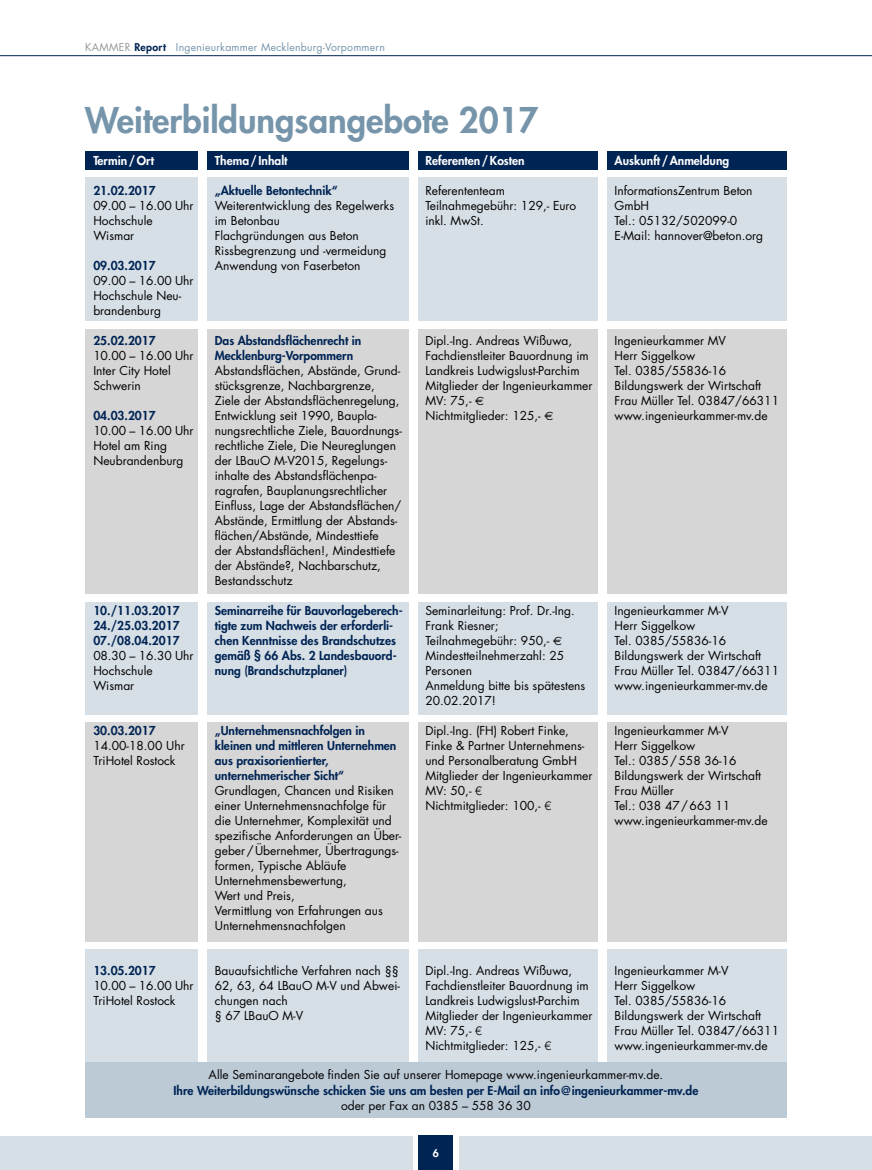
<style>
.page{position:relative;width:872px;height:1170px;background:#fff}
.page>*{position:absolute;margin:0;border:0;box-sizing:border-box;transform-origin:0 0}
.t1{font:800 34.5px "Futura";color:#7695ab}
.t2{font:12px/15px "Futura";color:#000}
.t3{font:800 12px/15px "Futura";color:#002454}
.t4{font:800 12px "Futura";color:#fff}
.t5{font:10.5px "Futura";letter-spacing:.02em;color:#7695ab}
.t6{font:800 10.5px "Futura";color:#fff}
.s1{color:#979797}
.s2{font-weight:800;color:#002454}
.s3{font-family:"Euro Sans"}
.s4{font-family:"Helvetica Neue";font-weight:300}
</style>
<div class="page">
<div style="left:0;top:1135px;width:412px;height:34px;background:#d7dfe6"></div>
<div style="left:419px;top:1135px;width:34px;height:34px;background:#002454"></div>
<hr style="left:0;top:55px;width:872px;height:1px;background:#002454">
<div style="left:459px;top:1135px;width:413px;height:34px;background:#d7dfe6"></div>
<div style="left:85px;top:949px;width:702px;height:112px;background:#d7dfe6"></div>
<div style="left:85px;top:722px;width:702px;height:219px;background:#d6d6d6"></div>
<div style="left:85px;top:329px;width:702px;height:265px;background:#d6d6d6"></div>
<div style="left:85px;top:602px;width:702px;height:112px;background:#d7dfe6"></div>
<div style="left:85px;top:177px;width:702px;height:143px;background:#d7dfe6"></div>
<div style="left:85px;top:152px;width:702px;height:18px;background:#002454"></div>
<div style="left:85px;top:1062px;width:702px;height:55px;background:#bccad6"></div>
<div style="left:198px;top:152px;width:9px;height:909px;background:#fff"></div>
<div style="left:409px;top:152px;width:9px;height:909px;background:#fff"></div>
<div style="left:598px;top:152px;width:9px;height:909px;background:#fff"></div>
<p class="t5" style="left:85px;top:40px;width:301px"><span class="s1">KAMMER</span> <span class="s2">Report</span> Ingenieurkammer Mecklenburg-Vorpommern</p>
<h1 class="t1" style="left:85px;top:97px;width:455px">Weiterbildungsangebote 2017</h1>
<p class="t4" style="left:93px;top:152px;width:62px">Termin/Ort</p>
<p class="t3" style="left:93px;top:183px;width:64px">21.02.2017</p>
<p class="t2" style="left:93px;top:198px;width:102px">09.00 – 16.00 Uhr<br>Hochschule<br>Wismar</p>
<p class="t3" style="left:93px;top:258px;width:64px">09.03.2017</p>
<p class="t2" style="left:93px;top:273px;width:102px">09.00 – 16.00 Uhr<br>Hochschule Neu&shy;brandenburg</p>
<p class="t3" style="left:93px;top:333px;width:64px">25.02.2017</p>
<p class="t2" style="left:93px;top:348px;width:102px">10.00 – 16.00 Uhr<br>Inter City Hotel<br>Schwerin</p>
<p class="t3" style="left:93px;top:408px;width:64px">04.03.2017</p>
<p class="t2" style="left:93px;top:423px;width:102px">10.00 – 16.00 Uhr<br>Hotel am Ring<br>Neubrandenburg</p>
<p class="t3" style="left:93px;top:603px;width:88px;text-align:justify">10./11.03.2017<br>24./25.03.2017<br>07./08.04.2017</p>
<p class="t2" style="left:93px;top:648px;width:102px">08.30 – 16.30 Uhr<br>Hochschule<br>Wismar</p>
<p class="t3" style="left:93px;top:723px;width:64px">30.03.2017</p>
<p class="t2" style="left:93px;top:738px;width:93px">14.00-18.00 Uhr<br>TriHotel Rostock</p>
<p class="t3" style="left:93px;top:963px;width:64px">13.05.2017</p>
<p class="t2" style="left:93px;top:978px;width:102px">10.00 – 16.00 Uhr<br>TriHotel Rostock</p>
<p class="t4" style="left:215px;top:152px;width:74px">Thema/Inhalt</p>
<p class="t3" style="left:215px;top:183px;width:124px">„Aktuelle Betontechnik“</p>
<p class="t2" style="left:215px;top:198px;width:181px">Weiterentwicklung des Regelwerks im Betonbau<br>Flachgründungen aus Beton<br>Rissbegrenzung und -vermeidung<br>Anwendung von Faserbeton</p>
<p class="t3" style="left:215px;top:333px;width:148px">Das Abstandsflächenrecht in<br>Mecklenburg-Vorpommern</p>
<p class="t2" style="left:215px;top:363px;width:188px">Abstandsflächen, Abstände, Grund&shy;stücksgrenze, Nachbargrenze, Ziele der Abstandsflächenregelung, Entwicklung seit 1990, Baupla&shy;nungsrechtliche Ziele, Bauordnungs&shy;rechtliche Ziele, Die Neureglungen der LBauO M-V2015, Regelungs&shy;inhalte des Abstandsflächenpa&shy;ragrafen, Bauplanungsrechtlicher Einfluss, Lage der Abstandsflächen/ Abstände, Ermittlung der Abstands&shy;flächen/Abstände, Mindesttiefe<br>der Abstandsflächen!, Mindesttiefe der Abstände?, Nachbarschutz, Bestandsschutz</p>
<p class="t3" style="left:215px;top:603px;width:189px">Seminarreihe für Bauvorlageberech&shy;tigte zum Nachweis der erforderli&shy;chen Kenntnisse des Brandschutzes gemäß § 66 Abs. 2 Landesbauord&shy;nung (Brandschutzplaner)</p>
<p class="t3" style="left:215px;top:723px;width:183px">„Unternehmensnachfolgen in kleinen und mittleren Unternehmen aus praxisorientierter, unternehmerischer Sicht“</p>
<p class="t2" style="left:215px;top:783px;width:188px">Grundlagen, Chancen und Risiken einer Unternehmensnachfolge für die Unternehmer, Komplexität und spezifische Anforderungen an Über&shy;geber/Übernehmer, Übertragungs&shy;formen, Typische Abläufe<br>Unternehmensbewertung,<br>Wert und Preis,<br>Vermittlung von Erfahrungen aus<br>Unternehmensnachfolgen</p>
<p class="t2" style="left:215px;top:963px;width:187px">Bauaufsichtliche Verfahren nach §§<br>62, 63, 64 LBauO M-V und Abwei&shy;chungen nach<br>§ 67 LBauO M-V</p>
<p class="t4" style="left:425px;top:152px;width:101px">Referenten/Kosten</p>
<p class="t2" style="left:425px;top:183px;width:152px">Referententeam<br>Teilnahmegebühr: 129,- Euro inkl. MwSt.</p>
<p class="t2" style="left:425px;top:333px;width:169px">Dipl.-Ing. Andreas Wißuwa,<br>Fachdienstleiter Bauordnung im<br>Landkreis Ludwigslust-Parchim<br>Mitglieder der Ingenieurkammer<br>MV: 75,- <span class="s3">€<br></span>Nichtmitglieder: 125,- <span class="s3">€</span></p>
<p class="t2" style="left:425px;top:603px;width:162px">Seminarleitung: Prof. Dr.-Ing.<br>Frank Riesner;<br>Teilnahmegebühr: 950,- <span class="s3">€<br></span>Mindestteilnehmerzahl: 25<br>Personen<br>Anmeldung bitte bis spätestens<br>20.02.2017!</p>
<p class="t2" style="left:425px;top:723px;width:169px">Dipl.-Ing. (FH) Robert Finke,<br>Finke &amp; Partner Unternehmens&shy;und Personalberatung GmbH<br>Mitglieder der Ingenieurkammer<br>MV: 50,- <span class="s4">€<br></span>Nichtmitglieder: 100,- <span class="s4">€</span></p>
<p class="t2" style="left:425px;top:963px;width:169px">Dipl.-Ing. Andreas Wißuwa,<br>Fachdienstleiter Bauordnung im<br>Landkreis Ludwigslust-Parchim<br>Mitglieder der Ingenieurkammer<br>MV: 75,- <span class="s4">€<br></span>Nichtmitglieder: 125,- <span class="s4">€</span></p>
<p class="t4" style="left:614px;top:152px;width:116px">Auskunft/Anmeldung</p>
<p class="t2" style="left:614px;top:183px;width:150px">InformationsZentrum Beton<br>GmbH<br>Tel.: 05132/502099-0<br>E-Mail: hannover@beton.org</p>
<p class="t2" style="left:614px;top:333px;width:166px">Ingenieurkammer MV<br>Herr Siggelkow<br>Tel. 0385/55836-16<br>Bildungswerk der Wirtschaft<br>Frau Müller Tel. 03847/66311 www.ingenieurkammer-mv.de</p>
<p class="t2" style="left:614px;top:603px;width:166px">Ingenieurkammer M-V<br>Herr Siggelkow<br>Tel. 0385/55836-16<br>Bildungswerk der Wirtschaft<br>Frau Müller Tel. 03847/66311 www.ingenieurkammer-mv.de</p>
<p class="t2" style="left:614px;top:723px;width:155px">Ingenieurkammer M-V<br>Herr Siggelkow<br>Tel.: 0385/558 36-16<br>Bildungswerk der Wirtschaft<br>Frau Müller<br>Tel.: 038 47/663 11 www.ingenieurkammer-mv.de</p>
<p class="t2" style="left:614px;top:963px;width:166px">Ingenieurkammer M-V<br>Herr Siggelkow<br>Tel. 0385/55836-16<br>Bildungswerk der Wirtschaft<br>Frau Müller Tel. 03847/66311 www.ingenieurkammer-mv.de</p>
<p class="t2" style="left:209px;top:1067px;width:456px">Alle Seminarangebote finden Sie auf unserer Homepage www.ingenieurkammer-mv.de.</p>
<p class="t3" style="left:174px;top:1082px;width:526px">Ihre Weiterbildungswünsche schicken Sie uns am besten per E-Mail an info@ingenieurkammer-mv.de</p>
<p class="t2" style="left:341px;top:1097px;width:191px">oder per Fax an 0385 – 558 36 30</p>
<p class="t6" style="left:433px;top:1145px;width:8px">6</p>
</div>
